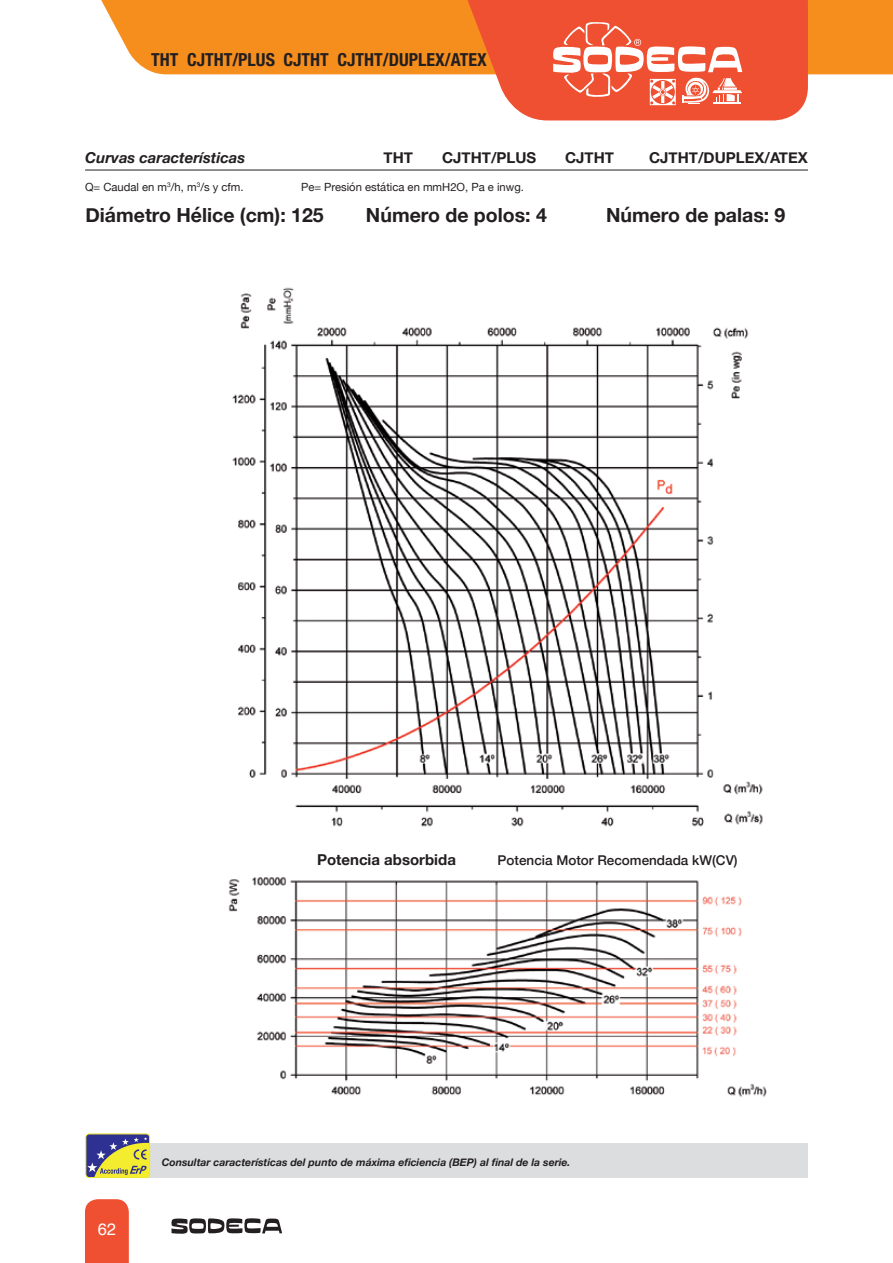
<style>
.page{position:relative;width:893px;height:1263px;background:#fff}
.page>*{position:absolute;margin:0;border:0;box-sizing:border-box;transform-origin:0 0}
.Titol_Grafica_THT{font:700 19.5px "Helvetica Neue";color:#231f20}
.t1{font:700 condensed 18px "Helvetica Neue";color:#231f20}
.t2{font:16.5px "Helvetica";color:#fff}
.SUBTITOL{font:700 15px "Helvetica Neue";color:#231f20}
.SUBTITOL-2{font:italic 700 15px "Helvetica Neue";color:#231f20}
.TEXT_SUBTITOL8PT{font:700 15px "Helvetica Neue";color:#231f20}
.TEXT_SUBTITOL8PT-2{font:500 13.5px "Helvetica Neue";color:#231f20}
.TEXT_SUBTITOL8PT-3{font:11.25px "Helvetica Neue";color:#231f20}
.TEXT_SUBTITOL8PT-4{font:italic 700 10.5px "Helvetica Neue";color:#231f20}
</style>
<div class="page">
<div style="left:85px;top:1199px;width:44px;height:64px;background:#ef5032"></div>
<svg style="left:171px;top:1218px;width:111px;height:16px"></svg>
<div style="left:101px;top:0;width:792px;height:74px;background:#f68e1e"></div>
<svg style="left:456px;top:0;width:352px;height:120px;background:#f17053"></svg>
<img style="left:228px;top:287px;width:539px;height:810px">
<hr style="left:85px;top:170px;width:723px;height:1px;background:#231f20">
<div style="left:138px;top:1143px;width:670px;height:34px;background:#dcdddf"></div>
<div style="left:86px;top:1134px;width:64px;height:43px;background:#2e3092;border-radius:3px"></div>
<div style="left:85px;top:1133px;width:65px;height:45px;border:1px solid #f4ed2f;border-radius:3px"></div>
<svg style="left:87px;top:1137px;width:63px;height:40px"></svg>
<p class="t1" style="left:151px;top:49px;width:337px">THT CJTHT/PLUS CJTHT CJTHT/DUPLEX/ATEX</p>
<p class="SUBTITOL-2" style="left:85px;top:146px;width:162px">Curvas características</p>
<p class="SUBTITOL" style="left:384px;top:146px;width:31px">THT</p>
<p class="SUBTITOL" style="left:442px;top:146px;width:96px">CJTHT/PLUS</p>
<p class="SUBTITOL" style="left:565px;top:146px;width:50px">CJTHT</p>
<p class="SUBTITOL" style="left:649px;top:146px;width:160px">CJTHT/DUPLEX/ATEX</p>
<p class="TEXT_SUBTITOL8PT-3" style="left:85px;top:179px;width:160px">Q= Caudal en m<sup>3</sup>/h, m<sup>3</sup>/s y cfm.</p>
<p class="TEXT_SUBTITOL8PT-3" style="left:301px;top:179px;width:224px">Pe= Presión estática en mmH2O, Pa e inwg.</p>
<p class="Titol_Grafica_THT" style="left:85px;top:200px;width:240px">Diámetro Hélice (cm): 125</p>
<p class="Titol_Grafica_THT" style="left:366px;top:200px;width:182px">Número de polos: 4</p>
<p class="Titol_Grafica_THT" style="left:606px;top:200px;width:181px">Número de palas: 9</p>
<p class="TEXT_SUBTITOL8PT" style="left:317px;top:848px;width:140px">Potencia absorbida</p>
<p class="TEXT_SUBTITOL8PT-2" style="left:498px;top:850px;width:242px">Potencia Motor Recomendada kW(CV)</p>
<h3 class="t2" style="left:98px;top:1216px;width:20px">62</h3>
<p class="TEXT_SUBTITOL8PT-4" style="left:162px;top:1154px;width:410px">Consultar características del punto de máxima eficiencia (BEP) al final de la serie.</p>
</div>
